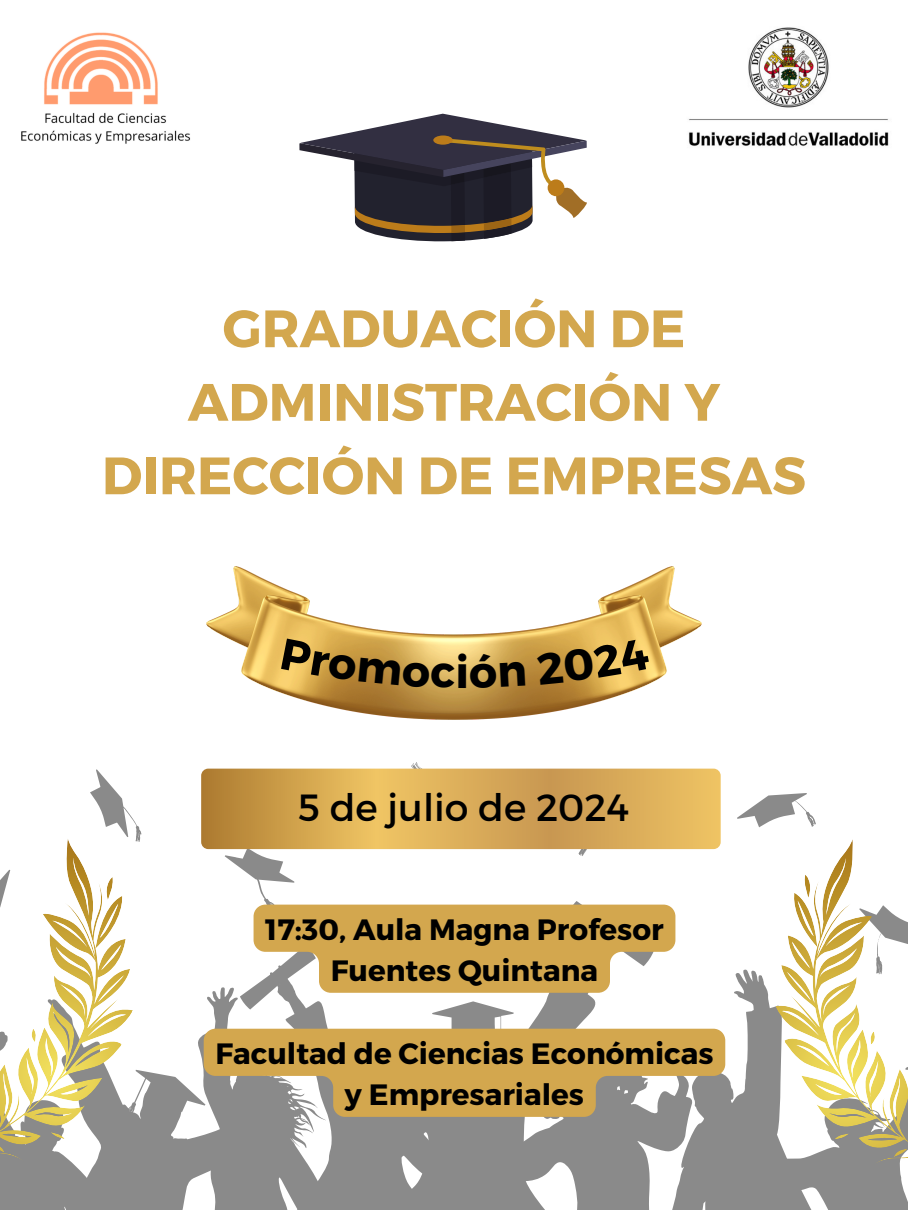
<style>
.page{position:relative;width:908px;height:1210px;background:#fff}
.page>*{position:absolute;margin:0;border:0;box-sizing:border-box;transform-origin:0 0}
.t1{font:700 52.5px/73.5px "Montserrat";color:#d3a74e;text-align:center}
.t2{font:700 43.99px "Montserrat";color:#000}
.t3{font:37.77px "Montserrat";color:#000}
.t4{font:700 29.4px/40.9px "Montserrat";color:#000;text-align:center}
</style>
<div class="page">
<svg style="left:299px;top:113px;width:288px;height:129px"></svg>
<div style="left:433px;top:135px;width:19px;height:10px;background:#bc7c1a;border-radius:50%"></div>
<div style="left:547px;top:179px;width:17px;height:17px;background:#bc7c1a;border-radius:50%"></div>
<img style="left:206px;top:566px;width:495px;height:154px">
<img style="left:21px;top:32px;width:170px;height:112px">
<img style="left:688px;top:27px;width:201px;height:120px">
<svg style="left:0;top:762px;width:907px;height:448px"></svg>
<svg style="left:204px;top:1028px;width:521px;height:89px;background:#c8a763"></svg>
<svg style="left:281px;top:638px;width:173px;height:50px;background:#d6ac56"></svg>
<svg style="left:469px;top:653px;width:56px;height:35px;background:#cca452"></svg>
<svg style="left:536px;top:637px;width:114px;height:48px;background:#dcb053"></svg>
<h1 class="t1" style="left:102px;top:289px;width:705px">GRADUACIÓN DE<br>ADMINISTRACIÓN Y<br>DIRECCIÓN DE EMPRESAS</h1>
<h2 class="t2" style="left:455px;top:643px;width:15px">i</h2>
<p class="t3" style="left:298px;top:783px;width:332px">5 de julio de 2024</p>
<h2 class="t4" style="left:265px;top:907px;width:399px">17:30, Aula Magna Profesor<br>Fuentes Quintana</h2>
<p class="t4" style="left:215px;top:1032px;width:499px">Facultad de Ciencias Económicas y Empresariales</p>
</div>
